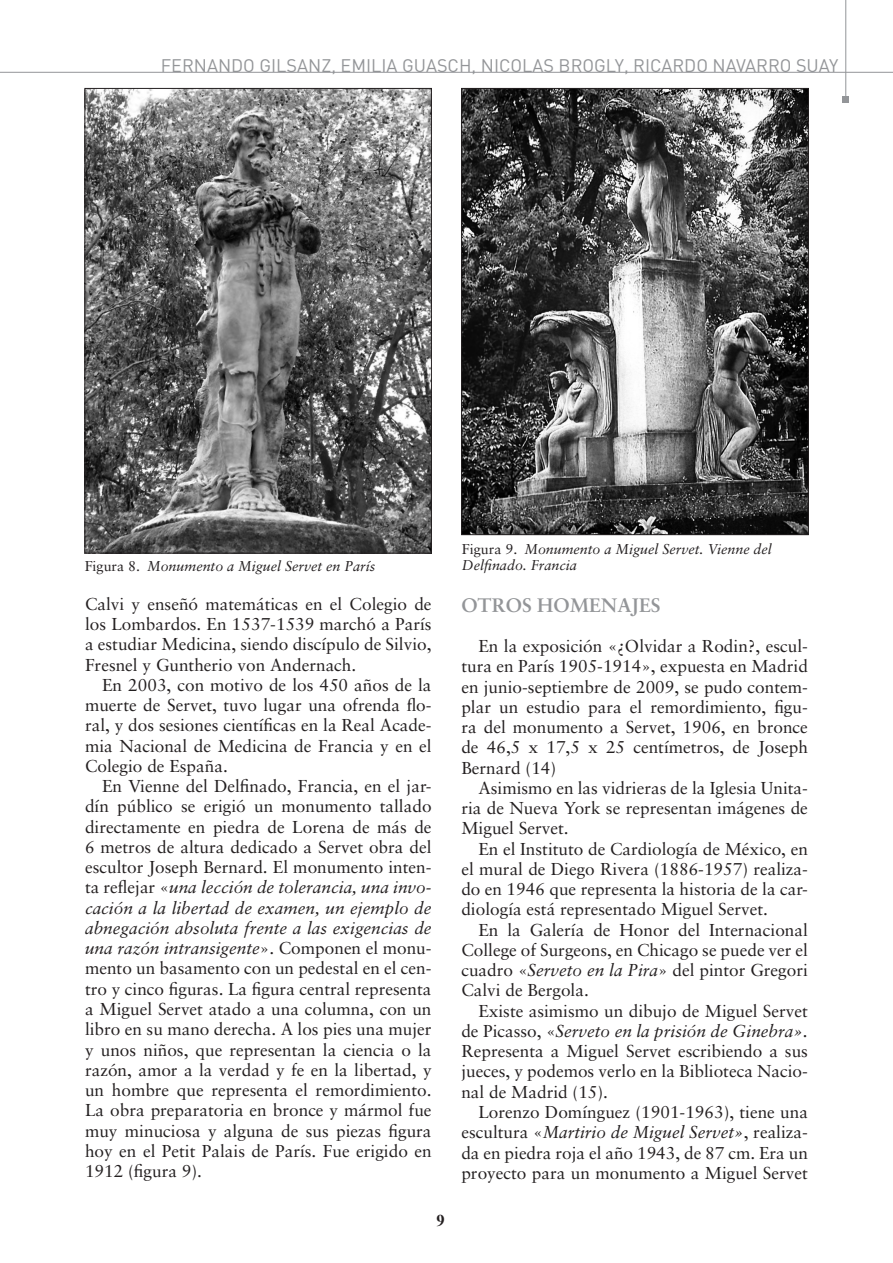
<style>
.page{position:relative;width:893px;height:1263px;background:#fff}
.page>*{position:absolute;margin:0;border:0;box-sizing:border-box;transform-origin:0 0}
.ladillo_2{font:700 19.5px "Sabon";color:#939598}
.t1{font:18px "DIN";color:#939598}
.TEXTO_ARTICULO{font:17.25px/20.2px "Sabon";color:#231f20;text-align:justify}
.t2{font:700 16.5px "Times New Roman";color:#231f20}
.PIES_DE_FOTO{font:italic 14.25px/15.5px "Sabon";color:#231f20}
.s1{font-style:normal}
.s2{font-style:italic}
</style>
<div class="page">
<hr style="left:0;top:72px;width:893px;height:1px;background:#939598">
<hr style="left:845px;top:0;width:1px;height:98px;background:#939598">
<div style="left:842px;top:96px;width:7px;height:7px;background:#939598"></div>
<img style="left:87px;top:90px;width:343px;height:461px">
<div style="left:85px;top:88px;width:347px;height:465px;border:1px solid #231f20"></div>
<img style="left:463px;top:90px;width:343px;height:443px">
<div style="left:461px;top:88px;width:347px;height:447px;border:1px solid #231f20"></div>
<p class="t1" style="left:161px;top:54px;width:679px">FERNANDO GILSANZ, EMILIA GUASCH, NICOLAS BROGLY, RICARDO NAVARRO SUAY</p>
<p class="PIES_DE_FOTO" style="left:85px;top:559px;width:292px"><span class="s1">Figura 8.</span> Monumento a Miguel Servet en París</p>
<p class="TEXTO_ARTICULO" style="left:85px;top:594px;width:348px">Calvi y enseñó matemáticas en el Colegio de los Lombardos. En 1537-1539 marchó a París a estudiar Medicina, siendo discípulo de Silvio, Fresnel y Guntherio von Andernach.</p>
<p class="TEXTO_ARTICULO" style="left:85px;top:675px;width:348px;text-indent:17px">En 2003, con motivo de los 450 años de la muerte de Servet, tuvo lugar una ofrenda flo&shy;ral, y dos sesiones científicas en la Real Acade&shy;mia Nacional de Medicina de Francia y en el Colegio de España.</p>
<p class="TEXTO_ARTICULO" style="left:85px;top:776px;width:348px;text-indent:17px">En Vienne del Delfinado, Francia, en el jar&shy;dín público se erigió un monumento tallado directamente en piedra de Lorena de más de 6 metros de altura dedicado a Servet obra del escultor Joseph Bernard. El monumento inten&shy;ta reflejar «<span class="s2">una lección de tolerancia, una invo&shy;cación a la libertad de examen, un ejemplo de abnegación absoluta frente a las exigencias de una razón intransigente</span>». Componen el monu&shy;mento un basamento con un pedestal en el cen&shy;tro y cinco figuras. La figura central representa a Miguel Servet atado a una columna, con un libro en su mano derecha. A los pies una mujer y unos niños, que representan la ciencia o la razón, amor a la verdad y fe en la libertad, y un hombre que representa el remordimiento.<br>La obra preparatoria en bronce y mármol fue muy minuciosa y alguna de sus piezas figura hoy en el Petit Palais de París. Fue erigido en 1912 (figura 9).</p>
<p class="t2" style="left:436px;top:1209px;width:10px">9</p>
<p class="PIES_DE_FOTO" style="left:462px;top:542px;width:311px"><span class="s1">Figura 9.</span> Monumento a Miguel Servet. Vienne del<br>Delfinado. Francia</p>
<p class="ladillo_2" style="left:461px;top:593px;width:201px">OTROS HOMENAJES</p>
<p class="TEXTO_ARTICULO" style="left:461px;top:636px;width:348px;text-indent:17px">En la exposición «¿Olvidar a Rodin?, escul&shy;tura en París 1905-1914», expuesta en Madrid en junio-septiembre de 2009, se pudo contem&shy;plar un estudio para el remordimiento, figu&shy;ra del monumento a Servet, 1906, en bronce de 46,5 x 17,5 x 25 centímetros, de Joseph Bernard (14)</p>
<p class="TEXTO_ARTICULO" style="left:461px;top:778px;width:348px;text-indent:17px">Asimismo en las vidrieras de la Iglesia Unita&shy;ria de Nueva York se representan imágenes de Miguel Servet.</p>
<p class="TEXTO_ARTICULO" style="left:461px;top:838px;width:348px;text-indent:17px">En el Instituto de Cardiología de México, en el mural de Diego Rivera (1886-1957) realiza&shy;do en 1946 que representa la historia de la car&shy;diología está representado Miguel Servet.</p>
<p class="TEXTO_ARTICULO" style="left:461px;top:919px;width:348px;text-indent:17px">En la Galería de Honor del Internacional College of Surgeons, en Chicago se puede ver el cuadro «<span class="s2">Serveto en la Pira</span>» del pintor Gregori Calvi de Bergola.</p>
<p class="TEXTO_ARTICULO" style="left:461px;top:1000px;width:348px;text-indent:17px">Existe asimismo un dibujo de Miguel Servet de Picasso, «<span class="s2">Serveto en la prisión de Ginebra».<br></span>Representa a Miguel Servet escribiendo a sus jueces, y podemos verlo en la Biblioteca Nacio&shy;nal de Madrid (15).</p>
<p class="TEXTO_ARTICULO" style="left:461px;top:1102px;width:348px;text-indent:17px">Lorenzo Domínguez (1901-1963), tiene una escultura «<span class="s2">Martirio de Miguel Servet»</span>, realiza&shy;da en piedra roja el año 1943, de 87 cm. Era un proyecto para un monumento a Miguel Servet</p>
</div>
